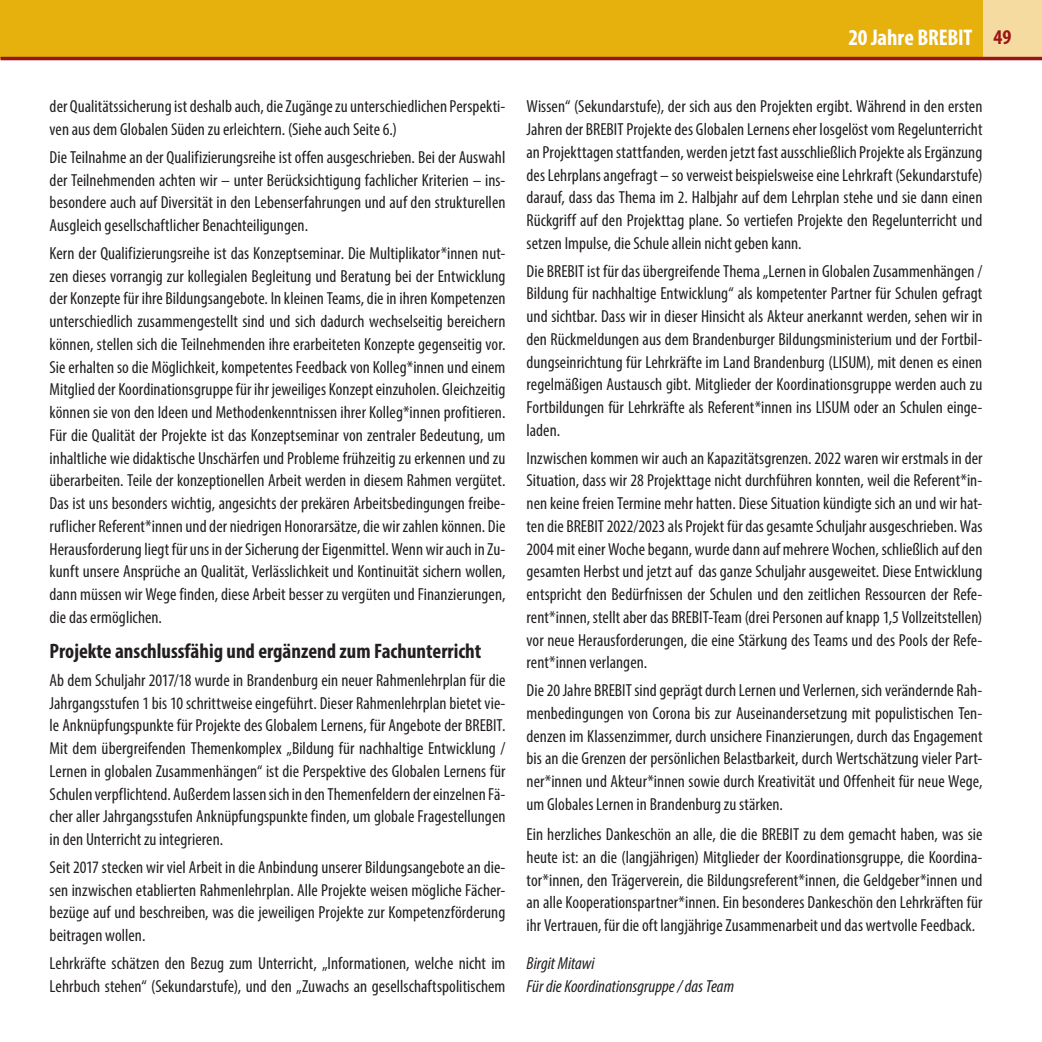
<style>
.page{position:relative;width:1042px;height:1042px;background:#fff}
.page>*{position:absolute;margin:0;border:0;box-sizing:border-box;transform-origin:0 0}
.t1{font:700 condensed 22.75px "Myriad Pro";letter-spacing:-.01em;color:#fff}
.t2{font:700 condensed 21px "Myriad Pro";color:#231f20}
.t3{font:condensed 17.5px/22.8px "Myriad Pro";letter-spacing:.005em;color:#231f20;text-align:justify}
.t4{font:italic condensed 17.5px/22.8px "Myriad Pro";color:#231f20}
.s1{font-size:21px;color:#9c1418}
</style>
<div class="page">
<div style="left:0;top:0;width:984px;height:58px;background:#e6b00d"></div>
<div style="left:983px;top:0;width:59px;height:58px;background:#f6dba0"></div>
<hr style="left:0;top:57px;width:1042px;height:3px;background:#9c1418">
<h1 class="t1" style="left:848px;top:23px;width:165px">20 Jahre BREBIT <span class="s1">49</span></h1>
<p class="t3" style="left:50px;top:95px;width:457px">der Qualitätssicherung ist deshalb auch, die Zugänge zu unterschiedlichen Perspekti&shy;ven aus dem Globalen Süden zu erleichtern. (Siehe auch Seite 6.)</p>
<p class="t3" style="left:50px;top:145px;width:457px">Die Teilnahme an der Qualifizierungsreihe ist offen ausgeschrieben. Bei der Auswahl der Teilnehmenden achten wir – unter Berücksichtigung fachlicher Kriterien – ins&shy;besondere auch auf Diversität in den Lebenserfahrungen und auf den strukturellen Ausgleich gesellschaftlicher Benachteiligungen.</p>
<p class="t3" style="left:50px;top:241px;width:457px">Kern der Qualifizierungsreihe ist das Konzeptseminar. Die Multiplikator*innen nut&shy;zen dieses vorrangig zur kollegialen Begleitung und Beratung bei der Entwicklung der Konzepte für ihre Bildungsangebote. In kleinen Teams, die in ihren Kompetenzen unterschiedlich zusammengestellt sind und sich dadurch wechselseitig bereichern können, stellen sich die Teilnehmenden ihre erarbeiteten Konzepte gegenseitig vor.<br>Sie erhalten so die Möglichkeit, kompetentes Feedback von Kolleg*innen und einem Mitglied der Koordinationsgruppe für ihr jeweiliges Konzept einzuholen. Gleichzeitig können sie von den Ideen und Methodenkenntnissen ihrer Kolleg*innen profitieren.<br>Für die Qualität der Projekte ist das Konzeptseminar von zentraler Bedeutung, um inhaltliche wie didaktische Unschärfen und Probleme frühzeitig zu erkennen und zu überarbeiten. Teile der konzeptionellen Arbeit werden in diesem Rahmen vergütet.<br>Das ist uns besonders wichtig, angesichts der prekären Arbeitsbedingungen freibe&shy;ruflicher Referent*innen und der niedrigen Honorarsätze, die wir zahlen können. Die Herausforderung liegt für uns in der Sicherung der Eigenmittel. Wenn wir auch in Zu&shy;kunft unsere Ansprüche an Qualität, Verlässlichkeit und Kontinuität sichern wollen, dann müssen wir Wege finden, diese Arbeit besser zu vergüten und Finanzierungen, die das ermöglichen.</p>
<p class="t2" style="left:50px;top:637px;width:433px">Projekte anschlussfähig und ergänzend zum Fachunterricht</p>
<p class="t3" style="left:50px;top:668px;width:457px">Ab dem Schuljahr 2017/18 wurde in Brandenburg ein neuer Rahmenlehrplan für die Jahrgangsstufen 1 bis 10 schrittweise eingeführt. Dieser Rahmenlehrplan bietet vie&shy;le Anknüpfungspunkte für Projekte des Globalem Lernens, für Angebote der BREBIT.<br>Mit dem übergreifenden Themenkomplex „Bildung für nachhaltige Entwicklung / Lernen in globalen Zusammenhängen“ ist die Perspektive des Globalen Lernens für Schulen verpflichtend. Außerdem lassen sich in den Themenfeldern der einzelnen Fä&shy;cher aller Jahrgangsstufen Anknüpfungspunkte finden, um globale Fragestellungen in den Unterricht zu integrieren.</p>
<p class="t3" style="left:50px;top:855px;width:457px">Seit 2017 stecken wir viel Arbeit in die Anbindung unserer Bildungsangebote an die&shy;sen inzwischen etablierten Rahmenlehrplan. Alle Projekte weisen mögliche Fächer&shy;bezüge auf und beschreiben, was die jeweiligen Projekte zur Kompetenzförderung beitragen wollen.</p>
<p class="t3" style="left:50px;top:951px;width:457px">Lehrkräfte schätzen den Bezug zum Unterricht, „Informationen, welche nicht im<br>Lehrbuch stehen“ (Sekundarstufe), und den „Zuwachs an gesellschaftspolitischem</p>
<p class="t3" style="left:526px;top:95px;width:457px">Wissen“ (Sekundarstufe), der sich aus den Projekten ergibt. Während in den ersten Jahren der BREBIT Projekte des Globalen Lernens eher losgelöst vom Regelunterricht an Projekttagen stattfanden, werden jetzt fast ausschließlich Projekte als Ergänzung des Lehrplans angefragt – so verweist beispielsweise eine Lehrkraft (Sekundarstufe) darauf, dass das Thema im 2. Halbjahr auf dem Lehrplan stehe und sie dann einen Rückgriff auf den Projekttag plane. So vertiefen Projekte den Regelunterricht und setzen Impulse, die Schule allein nicht geben kann.</p>
<p class="t3" style="left:526px;top:259px;width:457px">Die BREBIT ist für das übergreifende Thema „Lernen in Globalen Zusammenhängen / Bildung für nachhaltige Entwicklung“ als kompetenter Partner für Schulen gefragt und sichtbar. Dass wir in dieser Hinsicht als Akteur anerkannt werden, sehen wir in den Rückmeldungen aus dem Brandenburger Bildungsministerium und der Fortbil&shy;dungseinrichtung für Lehrkräfte im Land Brandenburg (LISUM), mit denen es einen regelmäßigen Austausch gibt. Mitglieder der Koordinationsgruppe werden auch zu Fortbildungen für Lehrkräfte als Referent*innen ins LISUM oder an Schulen einge&shy;laden.</p>
<p class="t3" style="left:526px;top:446px;width:457px">Inzwischen kommen wir auch an Kapazitätsgrenzen. 2022 waren wir erstmals in der Situation, dass wir 28 Projekttage nicht durchführen konnten, weil die Referent*in&shy;nen keine freien Termine mehr hatten. Diese Situation kündigte sich an und wir hat&shy;ten die BREBIT 2022/2023 als Projekt für das gesamte Schuljahr ausgeschrieben. Was 2004 mit einer Woche begann, wurde dann auf mehrere Wochen, schließlich auf den gesamten Herbst und jetzt auf das ganze Schuljahr ausgeweitet. Diese Entwicklung entspricht den Bedürfnissen der Schulen und den zeitlichen Ressourcen der Refe&shy;rent*innen, stellt aber das BREBIT-Team (drei Personen auf knapp 1,5 Vollzeitstellen) vor neue Herausforderungen, die eine Stärkung des Teams und des Pools der Refe&shy;rent*innen verlangen.</p>
<p class="t3" style="left:526px;top:679px;width:457px">Die 20 Jahre BREBIT sind geprägt durch Lernen und Verlernen, sich verändernde Rah&shy;menbedingungen von Corona bis zur Auseinandersetzung mit populistischen Ten&shy;denzen im Klassenzimmer, durch unsichere Finanzierungen, durch das Engagement bis an die Grenzen der persönlichen Belastbarkeit, durch Wertschätzung vieler Part&shy;ner*innen und Akteur*innen sowie durch Kreativität und Offenheit für neue Wege, um Globales Lernen in Brandenburg zu stärken.</p>
<p class="t3" style="left:526px;top:823px;width:457px">Ein herzliches Dankeschön an alle, die die BREBIT zu dem gemacht haben, was sie heute ist: an die (langjährigen) Mitglieder der Koordinationsgruppe, die Koordina&shy;tor*innen, den Trägerverein, die Bildungsreferent*innen, die Geldgeber*innen und an alle Kooperationspartner*innen. Ein besonderes Dankeschön den Lehrkräften für ihr Vertrauen, für die oft langjährige Zusammenarbeit und das wertvolle Feedback.</p>
<p class="t4" style="left:526px;top:952px;width:209px">Birgit Mitawi<br>Für die Koordinationsgruppe / das Team</p>
</div>
